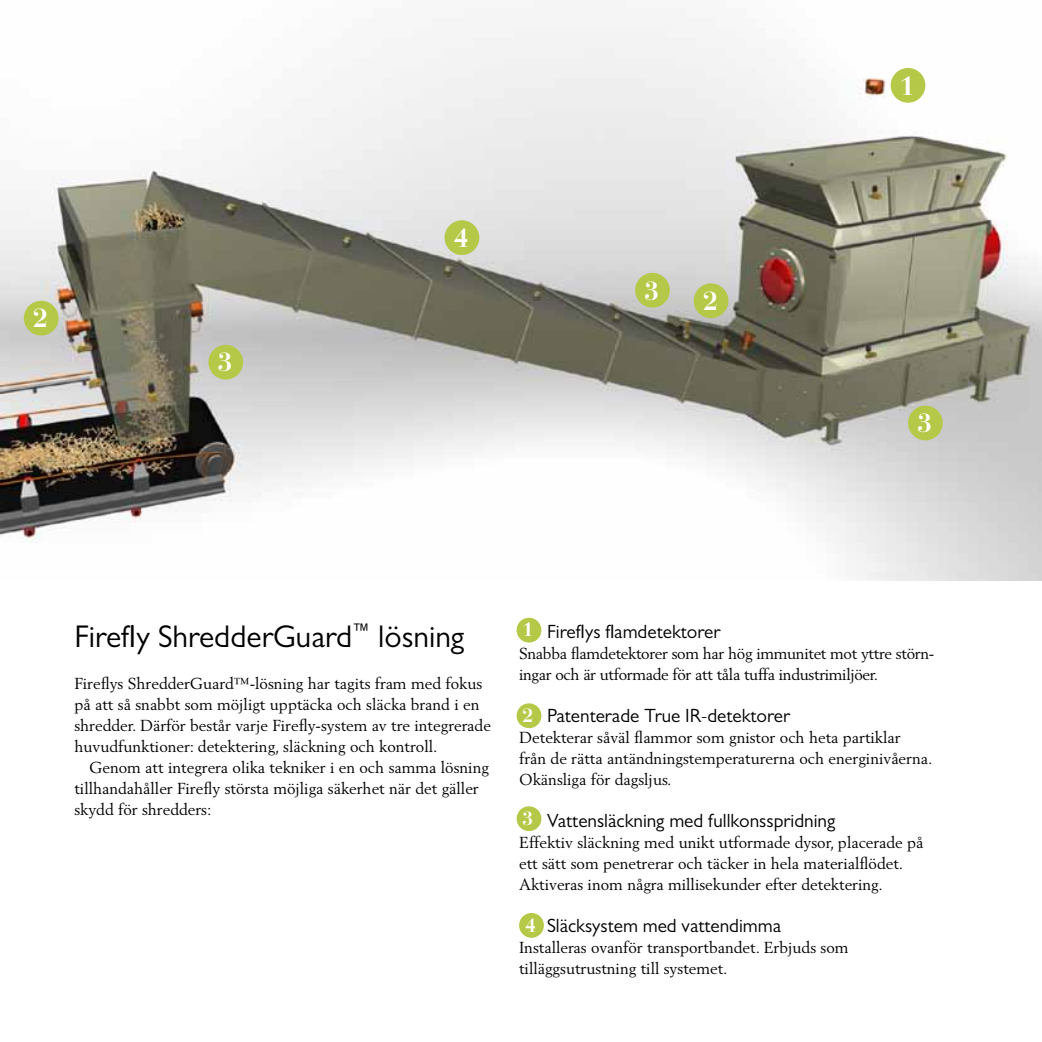
<style>
.page{position:relative;width:1042px;height:1042px;background:#fff}
.page>*{position:absolute;margin:0;border:0;box-sizing:border-box;transform-origin:0 0}
.t1{font:31.5px "Gill Sans MT Pro";color:#000}
.t2{font:700 26.25px "Bauer Bodoni";color:#fff}
.t3{font:19.25px "Gill Sans MT Pro";color:#000}
.t4{font:700 19.25px "Bauer Bodoni";color:#fff}
.t5{font:15.75px/21px "Berling";color:#000}
.t6{font:15.75px/21px "Berling";letter-spacing:-.02em;color:#000}
</style>
<div class="page">
<img style="left:1px;top:28px;width:1041px;height:552px">
<img style="left:0;top:0;width:1px;height:580px">
<div style="left:516px;top:618px;width:25px;height:24px;background:#b6c847;border-radius:50%"></div>
<div style="left:516px;top:703px;width:25px;height:25px;background:#b6c847;border-radius:50%"></div>
<div style="left:516px;top:806px;width:25px;height:25px;background:#b6c847;border-radius:50%"></div>
<div style="left:519px;top:913px;width:25px;height:25px;background:#b6c847;border-radius:50%"></div>
<div style="left:908px;top:406px;width:35px;height:34px;background:#b6c847;border-radius:50%"></div>
<div style="left:444px;top:220px;width:35px;height:35px;background:#b6c847;border-radius:50%"></div>
<div style="left:890px;top:68px;width:35px;height:35px;background:#b6c847;border-radius:50%"></div>
<div style="left:693px;top:283px;width:35px;height:35px;background:#b6c847;border-radius:50%"></div>
<div style="left:635px;top:273px;width:35px;height:35px;background:#b6c847;border-radius:50%"></div>
<div style="left:208px;top:345px;width:35px;height:34px;background:#b6c847;border-radius:50%"></div>
<div style="left:24px;top:301px;width:35px;height:34px;background:#b6c847;border-radius:50%"></div>
<h2 class="t2" style="left:33px;top:302px;width:16px">2</h2>
<h2 class="t2" style="left:218px;top:347px;width:16px">3</h2>
<h2 class="t2" style="left:454px;top:222px;width:16px">4</h2>
<h2 class="t2" style="left:644px;top:275px;width:16px">3</h2>
<h2 class="t2" style="left:703px;top:285px;width:16px">2</h2>
<h2 class="t2" style="left:900px;top:70px;width:16px">1</h2>
<h2 class="t2" style="left:917px;top:407px;width:16px">3</h2>
<h1 class="t1" style="left:74px;top:618px;width:391px">Firefly ShredderGuard<sup>™</sup> lösning</h1>
<p class="t5" style="left:74px;top:672px;width:418px">Fireflys ShredderGuard™-lösning har tagits fram med fokus på att så snabbt som möjligt upptäcka och släcka brand i en shredder. Därför består varje Firefly-system av tre integrerade huvudfunktioner: detektering, släckning och kontroll.</p>
<p class="t5" style="left:74px;top:756px;width:416px;text-indent:15px">Genom att integrera olika tekniker i en och samma lösning tillhandahåller Firefly största möjliga säkerhet när det gäller skydd för shredders:</p>
<p class="t4" style="left:523px;top:618px;width:12px">1</p>
<p class="t3" style="left:547px;top:621px;width:175px">Fireflys flamdetektorer</p>
<p class="t6" style="left:519px;top:643px;width:417px">Snabba flamdetektorer som har hög immunitet mot yttre störn&shy;ingar och är utformade för att tåla tuffa industrimiljöer.</p>
<p class="t3" style="left:547px;top:705px;width:245px">Patenterade True IR-detektorer</p>
<p class="t5" style="left:519px;top:727px;width:415px">Detekterar såväl flammor som gnistor och heta partiklar<br>från de rätta antändningstemperaturerna och energinivåerna.<br>Okänsliga för dagsljus.</p>
<p class="t3" style="left:547px;top:810px;width:290px">Vattensläckning med fullkonsspridning</p>
<p class="t5" style="left:519px;top:832px;width:406px">Effektiv släckning med unikt utformade dysor, placerade på ett sätt som penetrerar och täcker in hela materialflödet.<br>Aktiveras inom några millisekunder efter detektering.</p>
<p class="t3" style="left:547px;top:915px;width:236px">Släcksystem med vattendimma</p>
<p class="t5" style="left:519px;top:937px;width:331px">Installeras ovanför transportbandet. Erbjuds som tilläggsutrustning till systemet.</p>
<p class="t4" style="left:523px;top:703px;width:12px">2</p>
<p class="t4" style="left:523px;top:806px;width:12px">3</p>
<p class="t4" style="left:525px;top:913px;width:12px">4</p>
</div>
